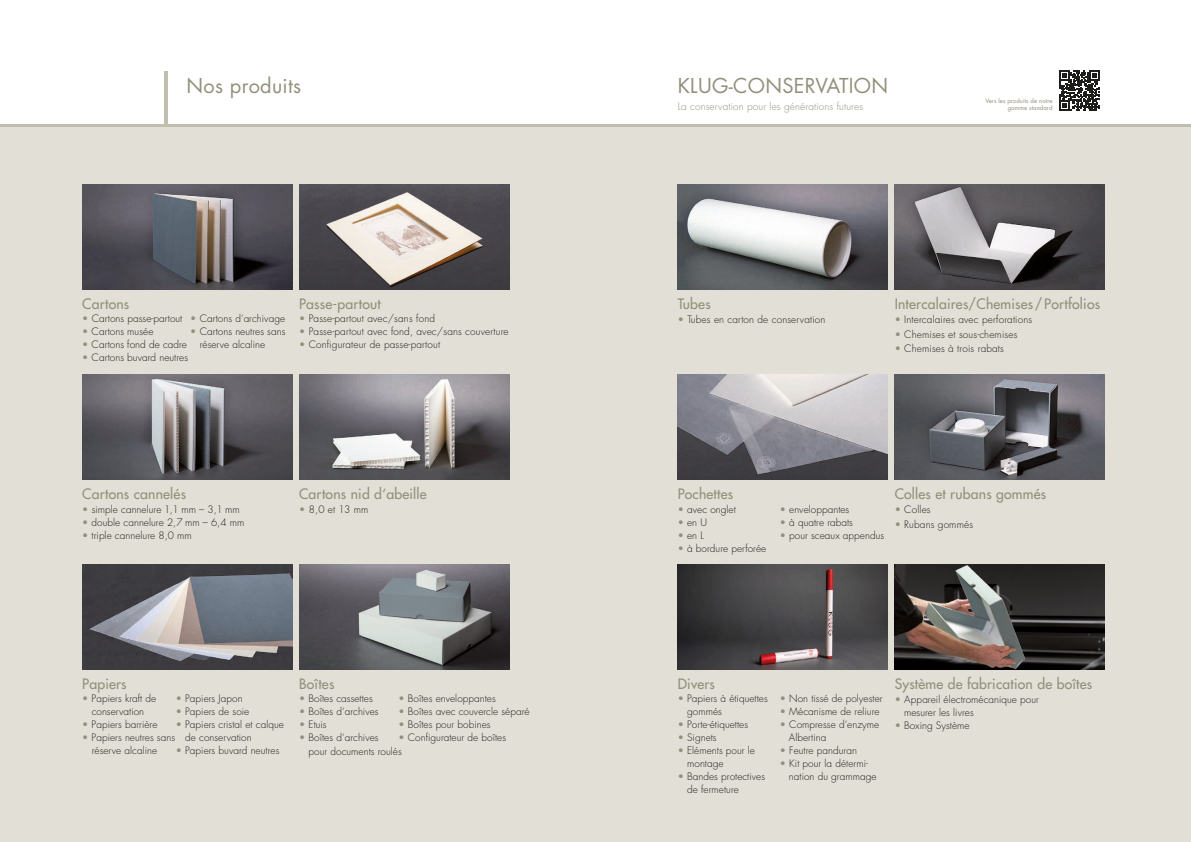
<style>
.page{position:relative;width:1191px;height:842px;background:#fff}
.page>*{position:absolute;margin:0;border:0;box-sizing:border-box;transform-origin:0 0}
.t1{font:20px "Futura Std";letter-spacing:.015em;color:#928f7a}
.t2{font:500 14px "Futura Std";letter-spacing:.015em;color:#928f7a}
.t3{font:300 10px/13px "Futura Std";letter-spacing:.005em;color:#1d1d1b}
.t4{font:300 10px "Futura Std";letter-spacing:.015em;color:#928f7a}
.t5{font:6px/7.2px "Futura Std";letter-spacing:.01em;color:#928f7a;text-align:right}
.s1{color:#928f7a}
</style>
<div class="page">
<svg style="left:595px;top:124px;width:596px;height:4px;background:#c8c6b8"></svg>
<svg style="left:0;top:124px;width:595px;height:4px;background:#c8c6b8"></svg>
<hr style="left:164px;top:71px;width:4px;height:57px;background:#c0beae">
<div style="left:0;top:128px;width:595px;height:714px;background:#e1dfd6"></div>
<div style="left:595px;top:128px;width:596px;height:714px;background:#e1dfd6"></div>
<img style="left:677px;top:184px;width:210px;height:105px">
<img style="left:82px;top:184px;width:210px;height:105px">
<img style="left:677px;top:374px;width:210px;height:105px">
<img style="left:82px;top:374px;width:210px;height:105px">
<img style="left:82px;top:564px;width:210px;height:105px">
<img style="left:894px;top:184px;width:210px;height:105px">
<img style="left:299px;top:184px;width:210px;height:105px">
<img style="left:894px;top:374px;width:210px;height:105px">
<img style="left:299px;top:374px;width:210px;height:105px">
<img style="left:894px;top:564px;width:210px;height:105px">
<img style="left:299px;top:564px;width:210px;height:105px">
<svg style="left:1059px;top:70px;width:41px;height:41px"></svg>
<svg style="left:1059px;top:71px;width:40px;height:39px"></svg>
<img style="left:677px;top:564px;width:210px;height:105px">
<h1 class="t1" style="left:187px;top:73px;width:116px">Nos produits</h1>
<h1 class="t1" style="left:677px;top:73px;width:212px">KLUG-CONSERVATION</h1>
<p class="t4" style="left:677px;top:100px;width:187px">La conservation pour les générations futures</p>
<p class="t5" style="left:985px;top:97px;width:69px">Vers les produits de notre gamme standard</p>
<h2 class="t2" style="left:82px;top:295px;width:49px">Cartons</h2>
<p class="t3" style="left:82px;top:312px;width:204px"><span class="s1">•</span> Cartons passe-partout <span class="s1">•</span> Cartons d‘archivage</p>
<p class="t3" style="left:82px;top:325px;width:73px"><span class="s1">•</span> Cartons musée</p>
<p class="t3" style="left:190px;top:325px;width:97px"><span class="s1">•</span> Cartons neutres sans</p>
<p class="t3" style="left:82px;top:338px;width:106px"><span class="s1">•</span> Cartons fond de cadre</p>
<p class="t3" style="left:200px;top:338px;width:67px">réserve alcaline</p>
<p class="t3" style="left:82px;top:351px;width:107px"><span class="s1">•</span> Cartons buvard neutres</p>
<h2 class="t2" style="left:299px;top:295px;width:83px">Passe-partout</h2>
<p class="t3" style="left:299px;top:312px;width:137px"><span class="s1">•</span> Passe-partout avec/sans fond</p>
<p class="t3" style="left:299px;top:325px;width:211px"><span class="s1">•</span> Passe-partout avec fond, avec/sans couverture</p>
<p class="t3" style="left:299px;top:338px;width:142px"><span class="s1">•</span> Configurateur de passe-partout</p>
<h2 class="t2" style="left:82px;top:485px;width:105px">Cartons cannelés</h2>
<p class="t3" style="left:82px;top:503px;width:159px"><span class="s1">•</span> simple cannelure 1,1 mm – 3,1 mm</p>
<p class="t3" style="left:82px;top:516px;width:164px"><span class="s1">•</span> double cannelure 2,7 mm – 6,4 mm</p>
<p class="t3" style="left:82px;top:529px;width:111px"><span class="s1">•</span> triple cannelure 8,0 mm</p>
<h2 class="t2" style="left:299px;top:485px;width:129px">Cartons nid d‘abeille</h2>
<p class="t3" style="left:299px;top:503px;width:71px"><span class="s1">•</span> 8,0 et 13 mm</p>
<h2 class="t2" style="left:82px;top:675px;width:46px">Papiers</h2>
<p class="t3" style="left:82px;top:692px;width:76px"><span class="s1">•</span> Papiers kraft de</p>
<p class="t3" style="left:176px;top:692px;width:68px"><span class="s1">•</span> Papiers Japon</p>
<p class="t3" style="left:92px;top:705px;width:54px">conservation</p>
<p class="t3" style="left:176px;top:705px;width:75px"><span class="s1">•</span> Papiers de soie</p>
<p class="t3" style="left:82px;top:718px;width:77px"><span class="s1">•</span> Papiers barrière</p>
<p class="t3" style="left:176px;top:718px;width:110px"><span class="s1">•</span> Papiers cristal et calque</p>
<p class="t3" style="left:92px;top:731px;width:161px;text-indent:-9px"><span class="s1">•</span> Papiers neutres sans de conservation réserve alcaline</p>
<p class="t3" style="left:176px;top:744px;width:105px"><span class="s1">•</span> Papiers buvard neutres</p>
<h2 class="t2" style="left:299px;top:675px;width:37px">Boîtes</h2>
<p class="t3" style="left:299px;top:692px;width:75px"><span class="s1">•</span> Boîtes cassettes</p>
<p class="t3" style="left:398px;top:692px;width:99px"><span class="s1">•</span> Boîtes enveloppantes</p>
<p class="t3" style="left:299px;top:705px;width:81px"><span class="s1">•</span> Boîtes d‘archives</p>
<p class="t3" style="left:398px;top:705px;width:133px"><span class="s1">•</span> Boîtes avec couvercle séparé</p>
<p class="t3" style="left:299px;top:718px;width:29px"><span class="s1">•</span> Etuis</p>
<p class="t3" style="left:398px;top:718px;width:94px"><span class="s1">•</span> Boîtes pour bobines</p>
<p class="t3" style="left:299px;top:731px;width:81px"><span class="s1">•</span> Boîtes d‘archives</p>
<p class="t3" style="left:309px;top:731px;width:199px;line-height:14.2px;text-indent:90px"><span class="s1">•</span> Configurateur de boîtes pour documents roulés</p>
<h2 class="t2" style="left:677px;top:295px;width:34px">Tubes</h2>
<p class="t3" style="left:677px;top:314px;width:149px"><span class="s1">•</span> Tubes en carton de conservation</p>
<h2 class="t2" style="left:894px;top:295px;width:207px">Intercalaires/Chemises/Portfolios</h2>
<p class="t3" style="left:894px;top:314px;width:139px"><span class="s1">•</span> Intercalaires avec perforations</p>
<p class="t3" style="left:894px;top:328px;width:124px"><span class="s1">•</span> Chemises et sous-chemises</p>
<p class="t3" style="left:894px;top:342px;width:111px"><span class="s1">•</span> Chemises à trois rabats</p>
<h2 class="t2" style="left:677px;top:485px;width:57px">Pochettes</h2>
<p class="t3" style="left:677px;top:503px;width:60px"><span class="s1">•</span> avec onglet</p>
<p class="t3" style="left:780px;top:503px;width:71px"><span class="s1">•</span> enveloppantes</p>
<p class="t3" style="left:677px;top:516px;width:31px"><span class="s1">•</span> en U</p>
<p class="t3" style="left:780px;top:516px;width:75px"><span class="s1">•</span> à quatre rabats</p>
<p class="t3" style="left:677px;top:529px;width:27px"><span class="s1">•</span> en L</p>
<p class="t3" style="left:780px;top:529px;width:106px"><span class="s1">•</span> pour sceaux appendus</p>
<p class="t3" style="left:677px;top:542px;width:90px"><span class="s1">•</span> à bordure perforée</p>
<h2 class="t2" style="left:894px;top:485px;width:153px">Colles et rubans gommés</h2>
<p class="t3" style="left:894px;top:503px;width:38px"><span class="s1">•</span> Colles</p>
<p class="t3" style="left:894px;top:518px;width:80px"><span class="s1">•</span> Rubans gommés</p>
<h2 class="t2" style="left:677px;top:675px;width:39px">Divers</h2>
<p class="t3" style="left:687px;top:692px;width:197px;text-indent:-9px"><span class="s1">•</span> Papiers à étiquettes <span class="s1">•</span> Non tissé de polyester gommés</p>
<p class="t3" style="left:780px;top:705px;width:101px"><span class="s1">•</span> Mécanisme de reliure</p>
<p class="t3" style="left:677px;top:718px;width:72px"><span class="s1">•</span> Porte-étiquettes</p>
<p class="t3" style="left:780px;top:718px;width:101px"><span class="s1">•</span> Compresse d‘enzyme</p>
<p class="t3" style="left:677px;top:731px;width:40px"><span class="s1">•</span> Signets</p>
<p class="t3" style="left:789px;top:731px;width:39px">Albertina</p>
<p class="t3" style="left:677px;top:744px;width:79px"><span class="s1">•</span> Eléments pour le</p>
<p class="t3" style="left:780px;top:744px;width:79px"><span class="s1">•</span> Feutre panduran</p>
<p class="t3" style="left:687px;top:757px;width:38px">montage</p>
<p class="t3" style="left:780px;top:757px;width:90px"><span class="s1">•</span> Kit pour la détermi-</p>
<p class="t3" style="left:677px;top:770px;width:89px"><span class="s1">•</span> Bandes protectives</p>
<p class="t3" style="left:789px;top:770px;width:89px">nation du grammage</p>
<p class="t3" style="left:687px;top:783px;width:53px">de fermeture</p>
<h2 class="t2" style="left:894px;top:675px;width:199px">Système de fabrication de boîtes</h2>
<p class="t3" style="left:904px;top:693px;width:136px;text-indent:-9px"><span class="s1">•</span> Appareil électromécanique pour mesurer les livres</p>
<p class="t3" style="left:894px;top:719px;width:76px"><span class="s1">•</span> Boxing Système</p>
</div>
